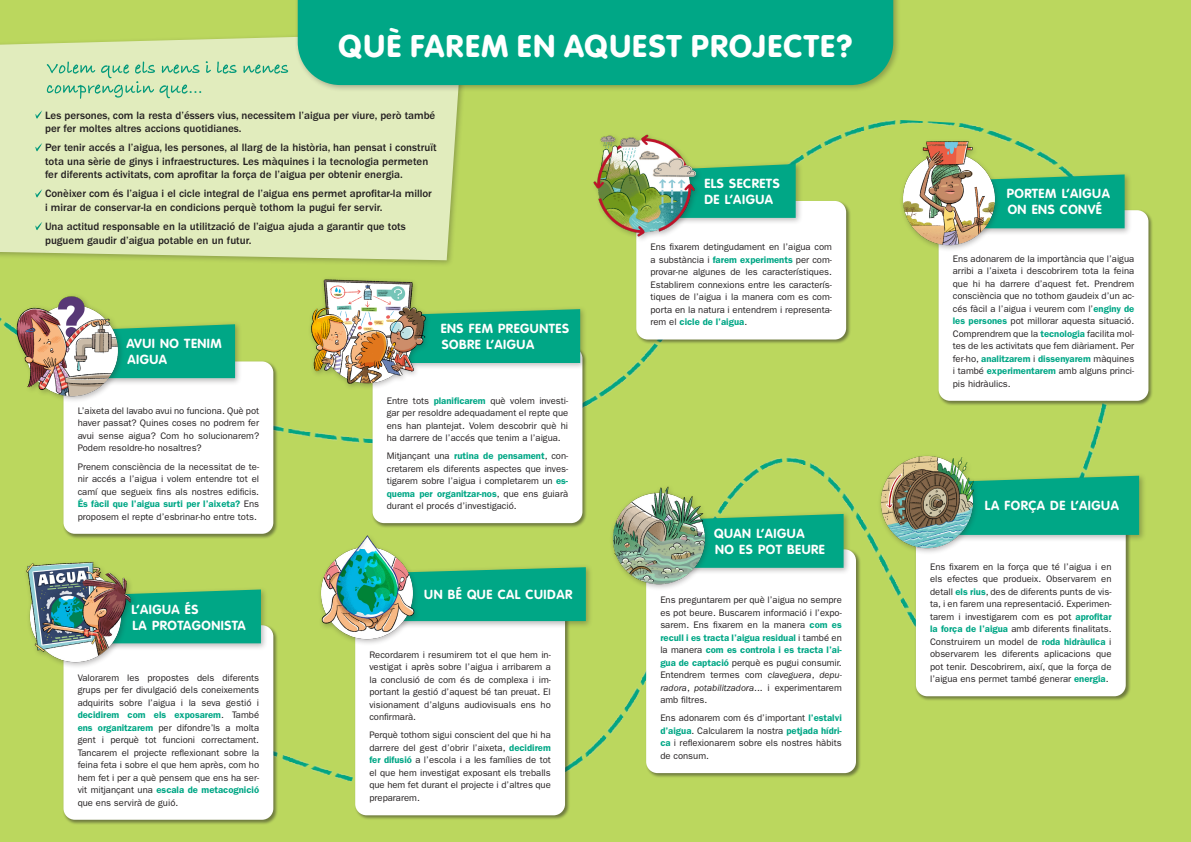
<style>
.page{position:relative;width:1191px;height:842px;background:#bbd75e}
.page>*{position:absolute;margin:0;border:0;box-sizing:border-box;transform-origin:0 0}
.t1{font:33px "Vag";letter-spacing:.03em;color:#fff}
.Etiqueta{font:700 13px/16px "VAG Rounded";letter-spacing:.04em;color:#fff}
.passos{font:500 11px/13.5px "Franklin Gothic LT";color:#231f20}
.passos-2{font:9.5px/12.5px "Franklin Gothic LT";color:#231f20;text-align:justify}
.s1{font-weight:600;color:#00a786}
.s2{font-style:italic}
</style>
<div class="page">
<img style="left:0;top:120px;width:1107px;height:662px">
<div style="left:0;top:29px;width:469px;height:239px;background:#231f20;opacity:.3"></div>
<svg style="left:0;top:33px;width:462px;height:227px;fill:#e1ecbd"></svg>
<div style="left:294px;top:0;width:606px;height:92px;background:#231f20;opacity:.3"></div>
<div style="left:298px;top:0;width:595px;height:85px;background:#00a786"></div>
<svg style="left:35px;top:110px;width:7px;height:9px"></svg>
<svg style="left:35px;top:143px;width:7px;height:8px"></svg>
<svg style="left:35px;top:189px;width:7px;height:8px"></svg>
<svg style="left:35px;top:222px;width:7px;height:8px"></svg>
<div style="left:62px;top:360px;width:216px;height:179px;background:#231f20;opacity:.5"></div>
<div style="left:63px;top:361px;width:210px;height:173px;background:#fff;border-radius:11px"></div>
<div style="left:86px;top:321px;width:156px;height:65px;background:#231f20;opacity:.3"></div>
<div style="left:131px;top:324px;width:104px;height:54px;background:#00a786"></div>
<svg style="left:47px;top:61px;width:241px;height:38px"></svg>
<img style="left:12px;top:291px;width:119px;height:119px">
<div style="left:371px;top:346px;width:216px;height:182px;background:#231f20;opacity:.5"></div>
<div style="left:372px;top:347px;width:210px;height:176px;background:#fff;border-radius:11px"></div>
<div style="left:401px;top:306px;width:186px;height:64px;background:#231f20;opacity:.3"></div>
<div style="left:431px;top:309px;width:149px;height:54px;background:#00a786"></div>
<div style="left:308px;top:276px;width:123px;height:115px;background:#231f20;opacity:.3"></div>
<img style="left:307px;top:278px;width:119px;height:119px">
<div style="left:635px;top:200px;width:216px;height:145px;background:#231f20;opacity:.5"></div>
<div style="left:636px;top:201px;width:210px;height:138px;background:#fff;border-radius:11px"></div>
<div style="left:664px;top:161px;width:139px;height:64px;background:#231f20;opacity:.3"></div>
<div style="left:703px;top:164px;width:92px;height:54px;background:#00a786"></div>
<img style="left:584px;top:127px;width:119px;height:119px">
<div style="left:914px;top:512px;width:216px;height:189px;background:#231f20;opacity:.5"></div>
<div style="left:916px;top:513px;width:209px;height:183px;background:#fff;border-radius:11px"></div>
<div style="left:944px;top:473px;width:202px;height:69px;background:#231f20;opacity:.3"></div>
<div style="left:986px;top:476px;width:153px;height:59px;background:#00a786"></div>
<img style="left:867px;top:443px;width:119px;height:119px">
<div style="left:645px;top:548px;width:216px;height:230px;background:#231f20;opacity:.5"></div>
<div style="left:646px;top:549px;width:210px;height:224px;background:#fff;border-radius:11px"></div>
<div style="left:674px;top:511px;width:177px;height:64px;background:#231f20;opacity:.3"></div>
<div style="left:718px;top:514px;width:125px;height:54px;background:#00a786"></div>
<img style="left:599px;top:479px;width:119px;height:119px">
<div style="left:354px;top:601px;width:216px;height:219px;background:#231f20;opacity:.5"></div>
<div style="left:355px;top:602px;width:210px;height:213px;background:#fff;border-radius:11px"></div>
<div style="left:383px;top:564px;width:210px;height:64px;background:#231f20;opacity:.3"></div>
<div style="left:426px;top:567px;width:160px;height:54px;background:#00a786"></div>
<img style="left:307px;top:534px;width:119px;height:119px">
<div style="left:937px;top:209px;width:216px;height:197px;background:#231f20;opacity:.5"></div>
<div style="left:938px;top:210px;width:210px;height:191px;background:#fff;border-radius:11px"></div>
<div style="left:966px;top:171px;width:166px;height:65px;background:#231f20;opacity:.3"></div>
<div style="left:1008px;top:174px;width:116px;height:54px;background:#00a786"></div>
<img style="left:889px;top:140px;width:119px;height:118px">
<div style="left:62px;top:624px;width:216px;height:201px;background:#231f20;opacity:.5"></div>
<div style="left:63px;top:625px;width:210px;height:195px;background:#fff;border-radius:11px"></div>
<div style="left:92px;top:586px;width:176px;height:65px;background:#231f20;opacity:.3"></div>
<div style="left:137px;top:589px;width:124px;height:54px;background:#00a786"></div>
<img style="left:16px;top:557px;width:119px;height:118px">
<p class="t1" style="left:338px;top:24px;width:515px">QUÈ FAREM EN AQUEST PROJECTE?</p>
<p class="passos" style="left:45px;top:108px;width:392px">Les persones, com la resta d’éssers vius, necessitem l’aigua per viure, però també per fer moltes altres accions quotidianes.</p>
<p class="passos" style="left:45px;top:141px;width:393px">Per tenir accés a l’aigua, les persones, al llarg de la història, han pensat i construït tota una sèrie de ginys i infraestructures. Les màquines i la tecnologia permeten fer diferents activitats, com aprofitar la força de l’aigua per obtenir energia.</p>
<p class="passos" style="left:45px;top:187px;width:388px">Conèixer com és l’aigua i el cicle integral de l’aigua ens permet aprofitar-la millor i mirar de conservar-la en condicions perquè tothom la pugui fer servir.</p>
<p class="passos" style="left:45px;top:220px;width:362px">Una actitud responsable en la utilització de l’aigua ajuda a garantir que tots puguem gaudir d’aigua potable en un futur.</p>
<p class="Etiqueta" style="left:126px;top:336px;width:97px">AVUI NO TENIM<br>AIGUA</p>
<p class="passos-2" style="left:78px;top:404px;width:183px">L’aixeta del lavabo avui no funciona. Què pot haver passat? Quines coses no podrem fer avui sense aigua? Com ho solucionarem?<br>Podem resoldre-ho nosaltres?</p>
<p class="passos-2" style="left:78px;top:460px;width:183px">Prenem consciència de la necessitat de te&shy;nir accés a l’aigua i volem entendre tot el camí que segueix fins als nostres edificis.<br><span class="s1">És fàcil que l’aigua surti per l’aixeta?</span> Ens proposem el repte d’esbrinar-ho entre tots.</p>
<p class="Etiqueta" style="left:132px;top:601px;width:116px">L’AIGUA ÉS<br>LA PROTAGONISTA</p>
<p class="passos-2" style="left:78px;top:671px;width:183px">Valorarem les propostes dels diferents grups per fer divulgació dels coneixements adquirits sobre l’aigua i la seva gestió i <span class="s1">decidirem com els exposarem</span>. També <span class="s1">ens organitzarem</span> per difondre’ls a molta gent i perquè tot funcioni correctament.<br>Tancarem el projecte reflexionant sobre la feina feta i sobre el que hem après, com ho hem fet i per a què pensem que ens ha ser&shy;vit mitjançant una <span class="s1">escala de metacognició </span>que ens servirà de guió.</p>
<p class="Etiqueta" style="left:441px;top:320px;width:130px">ENS FEM PREGUNTES<br>SOBRE L’AIGUA</p>
<p class="passos-2" style="left:387px;top:394px;width:183px">Entre tots <span class="s1">planificarem</span> què volem investi&shy;gar per resoldre adequadament el repte que ens han plantejat. Volem descobrir què hi ha darrere de l’accés que tenim a l’aigua.</p>
<p class="passos-2" style="left:387px;top:450px;width:183px">Mitjançant una <span class="s1">rutina de pensament</span>, con&shy;cretarem els diferents aspectes que inves&shy;tigarem sobre l’aigua i completarem un <span class="s1">es&shy;quema per organitzar-nos</span>, que ens guiarà durant el procés d’investigació.</p>
<p class="Etiqueta" style="left:424px;top:586px;width:149px">UN BÉ QUE CAL CUIDAR</p>
<p class="passos-2" style="left:369px;top:648px;width:183px">Recordarem i resumirem tot el que hem in&shy;vestigat i après sobre l’aigua i arribarem a la conclusió de com és de complexa i im&shy;portant la gestió d’aquest bé tan preuat. El visionament d’alguns audiovisuals ens ho confirmarà.</p>
<p class="passos-2" style="left:369px;top:729px;width:183px">Perquè tothom sigui conscient del que hi ha darrere del gest d’obrir l’aixeta, <span class="s1">decidirem fer difusió</span> a l’escola i a les famílies de tot el que hem investigat exposant els treballs que hem fet durant el projecte i d’altres que prepararem.</p>
<p class="Etiqueta" style="left:704px;top:175px;width:77px">ELS SECRETS<br>DE L’AIGUA</p>
<p class="passos-2" style="left:650px;top:241px;width:183px">Ens fixarem detingudament en l’aigua com a substància i <span class="s1">farem experiments</span> per com&shy;provar-ne algunes de les característiques.<br>Establirem connexions entre les caracterís&shy;tiques de l’aigua i la manera com es com&shy;porta en la natura i entendrem i representa&shy;rem el <span class="s1">cicle de l’aigua</span>.</p>
<p class="Etiqueta" style="left:714px;top:525px;width:112px">QUAN L’AIGUA<br>NO ES POT BEURE</p>
<p class="passos-2" style="left:660px;top:594px;width:183px">Ens preguntarem per què l’aigua no sempre es pot beure. Buscarem informació i l’expo&shy;sarem. Ens fixarem en la manera <span class="s1">com es recull i es tracta l’aigua residual</span> i també en la manera <span class="s1">com es controla i es tracta l’ai&shy;gua de captació</span> perquè es pugui consumir.<br>Entendrem termes com <span class="s2">claveguera</span>, <span class="s2">depu&shy;radora</span>, <span class="s2">potabilitzadora</span>... i experimentarem amb filtres.</p>
<p class="passos-2" style="left:660px;top:712px;width:183px">Ens adonarem com és d’important <span class="s1">l’estalvi d’aigua</span>. Calcularem la nostra <span class="s1">petjada hídri&shy;ca</span> i reflexionarem sobre els nostres hàbits de consum.</p>
<p class="Etiqueta" style="left:1006px;top:186px;width:105px">PORTEM L’AIGUA<br>ON ENS CONVÉ</p>
<p class="passos-2" style="left:952px;top:252px;width:183px">Ens adonarem de la importància que l’aigua arribi a l’aixeta i descobrirem tota la feina que hi ha darrere d’aquest fet. Prendrem consciència que no tothom gaudeix d’un ac&shy;cés fàcil a l’aigua i veurem com l’<span class="s1">enginy de les persones</span> pot millorar aquesta situació.<br>Comprendrem que la <span class="s1">tecnologia</span> facilita mol&shy;tes de les activitats que fem diàriament. Per fer-ho, <span class="s1">analitzarem</span> i <span class="s1">dissenyarem</span> màquines i també <span class="s1">experimentarem</span> amb alguns princi&shy;pis hidràulics.</p>
<p class="Etiqueta" style="left:985px;top:498px;width:135px">LA FORÇA DE L’AIGUA</p>
<p class="passos-2" style="left:930px;top:560px;width:183px">Ens fixarem en la força que té l’aigua i en els efectes que produeix. Observarem en detall <span class="s1">els rius</span>, des de diferents punts de vis&shy;ta, i en farem una representació. Experimen&shy;tarem i investigarem com es pot <span class="s1">aprofitar la força de l’aigua</span> amb diferents finalitats.<br>Construirem un model de <span class="s1">roda hidràulica</span> i observarem les diferents aplicacions que pot tenir. Descobrirem, així, que la força de l’aigua ens permet també generar <span class="s1">energia</span>.</p>
</div>
